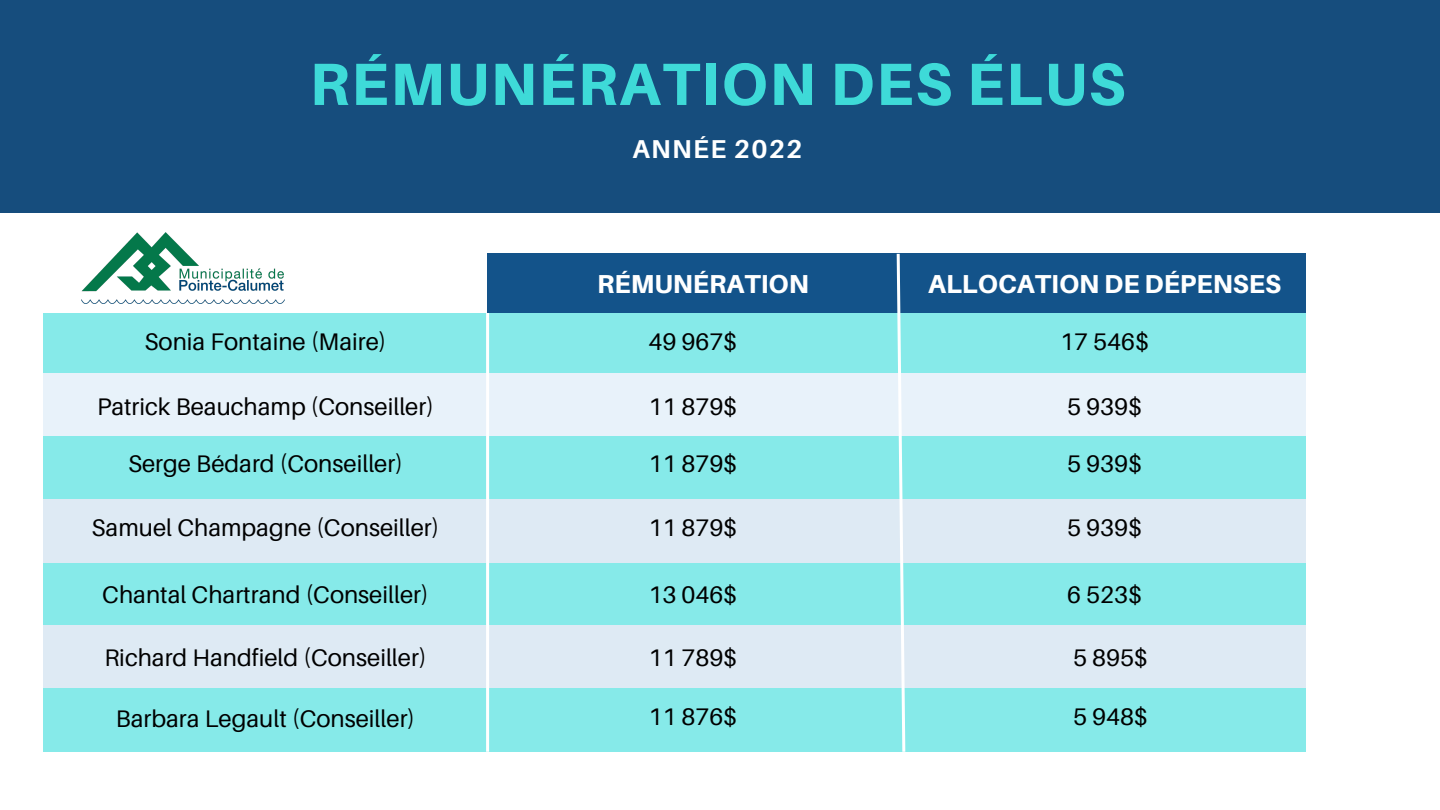
<style>
.page{position:relative;width:1440px;height:810px;background:#fff}
.page>*{position:absolute;margin:0;border:0;box-sizing:border-box;transform-origin:0 0}
.t1{font:800 59.7px "Aileron";letter-spacing:.03em;color:#3edad8}
.t2{font:800 26px "Aileron";color:#fff}
.t3{font:700 25.9px "Aileron";letter-spacing:.05em;color:#fff}
.t4{font:24px "Aileron";color:#000}
</style>
<div class="page">
<div style="left:0;top:0;width:1440px;height:212px;background:#164d7d"></div>
<img style="left:81px;top:233px;width:204px;height:71px">
<div style="left:488px;top:254px;width:818px;height:59px;background:#13538a"></div>
<div style="left:43px;top:313px;width:1263px;height:63px;background:#86eae9"></div>
<div style="left:43px;top:373px;width:1263px;height:64px;background:#e8f2fa"></div>
<div style="left:43px;top:437px;width:1263px;height:63px;background:#86eae9"></div>
<div style="left:43px;top:500px;width:1263px;height:63px;background:#deeaf4"></div>
<div style="left:43px;top:563px;width:1263px;height:63px;background:#86eae9"></div>
<div style="left:43px;top:625px;width:1263px;height:64px;background:#deeaf4"></div>
<div style="left:43px;top:689px;width:1263px;height:63px;background:#86eae9"></div>
<hr style="left:486px;top:313px;width:3px;height:439px;background:#fff">
<svg style="left:895px;top:253px;width:12px;height:499px"></svg>
<p class="t1" style="left:310px;top:47px;width:817px">RÉMUNÉRATION DES ÉLUS</p>
<p class="t3" style="left:633px;top:133px;width:171px">ANNÉE 2022</p>
<p class="t2" style="left:597px;top:268px;width:213px">RÉMUNÉRATION</p>
<p class="t2" style="left:928px;top:268px;width:355px">ALLOCATION DE DÉPENSES</p>
<p class="t4" style="left:145px;top:327px;width:243px">Sonia Fontaine (Maire)</p>
<p class="t4" style="left:649px;top:327px;width:90px">49 967$</p>
<p class="t4" style="left:1060px;top:327px;width:90px">17 546$</p>
<p class="t4" style="left:97px;top:392px;width:338px">Patrick Beauchamp (Conseiller)</p>
<p class="t4" style="left:128px;top:448px;width:276px">Serge Bédard (Conseiller)</p>
<p class="t4" style="left:649px;top:392px;width:90px">11 879$</p>
<p class="t4" style="left:1067px;top:392px;width:76px">5 939$</p>
<p class="t4" style="left:649px;top:448px;width:90px">11 879$</p>
<p class="t4" style="left:1067px;top:448px;width:76px">5 939$</p>
<p class="t4" style="left:92px;top:513px;width:349px">Samuel Champagne (Conseiller)</p>
<p class="t4" style="left:649px;top:513px;width:90px">11 879$</p>
<p class="t4" style="left:1067px;top:513px;width:76px">5 939$</p>
<p class="t4" style="left:102px;top:580px;width:328px">Chantal Chartrand (Conseiller)</p>
<p class="t4" style="left:649px;top:580px;width:90px">13 046$</p>
<p class="t4" style="left:1067px;top:580px;width:76px">6 523$</p>
<p class="t4" style="left:104px;top:643px;width:324px">Richard Handfield (Conseiller)</p>
<p class="t4" style="left:116px;top:703px;width:301px">Barbara Legault (Conseiller)</p>
<p class="t4" style="left:649px;top:643px;width:90px">11 789$</p>
<p class="t4" style="left:1073px;top:643px;width:76px">5 895$</p>
<p class="t4" style="left:649px;top:702px;width:90px">11 876$</p>
<p class="t4" style="left:1073px;top:702px;width:76px">5 948$</p>
</div>
